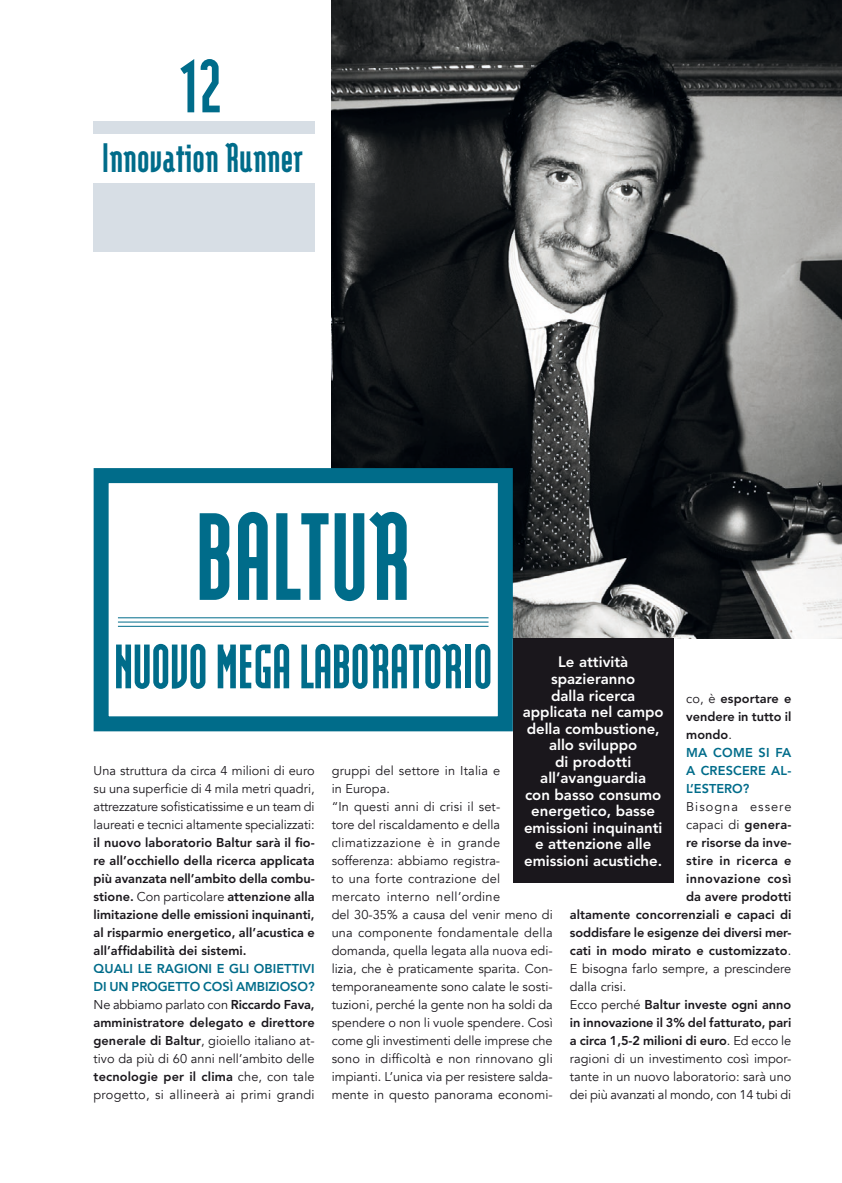
<style>
.page{position:relative;width:842px;height:1183px;background:#fff}
.page>*{position:absolute;margin:0;border:0;box-sizing:border-box;transform-origin:0 0}
.t1{font:900 148.5px "Modular";color:#006c8a}
.t2{font:900 90px "Modular";color:#006c8a}
.t3{font:900 75px "Modular";letter-spacing:-.01em;color:#006c8a}
.t4{font:900 49.35px "Modular";color:#006c8a}
.t5{font:800 15px/16.5px "Avenir";color:#fff;text-align:center}
.t6{font:12.75px/18px "Avenir";letter-spacing:.005em;color:#1a171c;text-align:justify}
.t7{font:800 12.75px/18px "Avenir";letter-spacing:.005em;color:#1a171c;text-align:justify}
.t8{font:800 12.75px "Avenir";letter-spacing:.025em;color:#1a171c}
.t9{font:800 12.75px "Avenir";letter-spacing:.03em;color:#1a171c}
.t10{font:12.75px "Avenir";letter-spacing:.08em;color:#1a171c}
.s1{font-weight:400}
.s2{color:#006c8a}
.s3{font-weight:800}
.s4{font-weight:800;color:#006c8a}
</style>
<div class="page">
<img style="left:332px;top:0;width:510px;height:638px">
<div style="left:94px;top:121px;width:221px;height:13px;background:#d7dee5"></div>
<div style="left:94px;top:183px;width:221px;height:68px;background:#d7dee5"></div>
<div style="left:513px;top:638px;width:160px;height:244px;background:#1a171c"></div>
<div style="left:94px;top:468px;width:419px;height:263px;background:#fff;border:15px solid #006c8a"></div>
<hr style="left:118px;top:621px;width:370px;height:1px;background:#006c8a">
<hr style="left:118px;top:617px;width:370px;height:1px;background:#006c8a">
<hr style="left:118px;top:626px;width:370px;height:1px;background:#006c8a">
<h2 class="t2" style="left:181px;top:45px;width:41px">12</h2>
<h3 class="t4" style="left:102px;top:135px;width:203px">Innovation Runner</h3>
<h1 class="t1" style="left:195px;top:488px;width:217px">BALTUR</h1>
<h3 class="t3" style="left:114px;top:632px;width:380px">NUOVO MEGA LABORATORIO</h3>
<p class="t5" style="left:523px;top:653px;width:142px">Le attività spazieranno<br>dalla ricerca applicata nel campo della combustione, allo sviluppo<br>di prodotti all’avanguardia<br>con basso consumo energetico, basse emissioni inquinanti e attenzione alle emissioni acustiche.</p>
<p class="t7" style="left:686px;top:689px;width:107px;text-align:left"><span class="s1">co, è</span> esportare e vendere in tutto il mondo<span class="s1">.<br></span><span class="s2">MA COME SI FA<br>A CRESCERE AL-<br>L’ESTERO?</span></p>
<p class="t10" style="left:686px;top:798px;width:107px">Bisogna essere</p>
<p class="t6" style="left:686px;top:815px;width:107px">capaci di <span class="s3">genera-</span></p>
<p class="t7" style="left:686px;top:833px;width:107px">re risorse da inve-</p>
<p class="t8" style="left:686px;top:852px;width:107px">stire in ricerca e</p>
<p class="t9" style="left:686px;top:870px;width:107px">innovazione così</p>
<p class="t7" style="left:686px;top:887px;width:107px">da avere prodotti</p>
<p class="t7" style="left:570px;top:905px;width:223px">altamente concorrenziali e capaci di</p>
<p class="t7" style="left:570px;top:923px;width:223px">soddisfare le esigenze dei diversi mer-</p>
<p class="t7" style="left:570px;top:941px;width:223px">cati in modo mirato e customizzato<span class="s1">.</span></p>
<p class="t6" style="left:570px;top:959px;width:223px">E bisogna farlo sempre, a prescindere</p>
<p class="t6" style="left:570px;top:977px;width:58px">dalla crisi.</p>
<p class="t7" style="left:570px;top:995px;width:223px"><span class="s1">Ecco perché</span> Baltur investe ogni anno</p>
<p class="t7" style="left:570px;top:1013px;width:223px">in innovazione il 3% del fatturato, pari</p>
<p class="t7" style="left:570px;top:1031px;width:223px">a circa 1,5-2 milioni di euro<span class="s1">. Ed ecco le</span></p>
<p class="t6" style="left:570px;top:1049px;width:223px">ragioni di un investimento così impor-</p>
<p class="t6" style="left:570px;top:1067px;width:223px">tante in un nuovo laboratorio: sarà uno</p>
<p class="t6" style="left:570px;top:1085px;width:223px">dei più avanzati al mondo, con 14 tubi di</p>
<p class="t6" style="left:94px;top:761px;width:223px">Una struttura da circa 4 milioni di euro su una superficie di 4 mila metri quadri, attrezzature sofisticatissime e un team di laureati e tecnici altamente specializzati:</p>
<p class="t7" style="left:94px;top:833px;width:223px">il nuovo laboratorio Baltur sarà il fio&shy;re all’occhiello della ricerca applicata più avanzata nell’ambito della combu&shy;stione. <span class="s1">Con particolare</span> attenzione alla limitazione delle emissioni inquinanti, al risparmio energetico, all’acustica e all’affidabilità dei sistemi.</p>
<p class="t6" style="left:94px;top:959px;width:223px"><span class="s4">QUALI LE RAGIONI E GLI OBIETTIVI DI UN PROGETTO COSÌ AMBIZIOSO?<br></span>Ne abbiamo parlato con <span class="s3">Riccardo Fava, amministratore delegato e direttore generale di Baltur</span>, gioiello italiano at&shy;tivo da più di 60 anni nell’ambito delle <span class="s3">tecnologie per il clima</span> che, con tale progetto, si allineerà ai primi grandi</p>
<p class="t6" style="left:332px;top:761px;width:223px;text-align:left">gruppi del settore in Italia e<br>in Europa.<br>“In questi anni di crisi il set-<br>tore del riscaldamento e della climatizzazione è in grande sofferenza: abbiamo registra-<br>to una forte contrazione del<br>mercato interno nell’ordine<br>del 30-35% a causa del venir meno di una componente fondamentale della domanda, quella legata alla nuova edi&shy;lizia, che è praticamente sparita. Con&shy;temporaneamente sono calate le sosti&shy;tuzioni, perché la gente non ha soldi da spendere o non li vuole spendere. Così come gli investimenti delle imprese che sono in difficoltà e non rinnovano gli impianti. L’unica via per resistere salda&shy;mente in questo panorama economi-</p>
</div>
